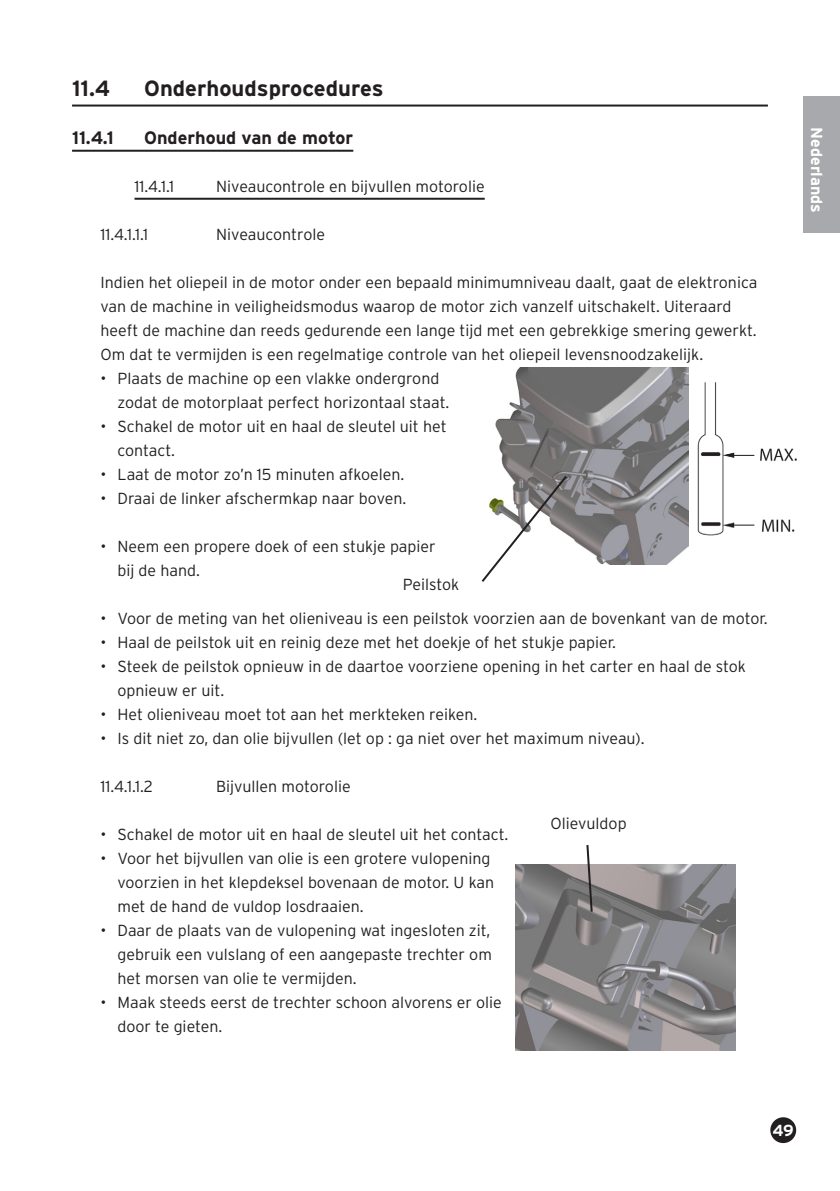
<style>
.page{position:relative;width:840px;height:1191px;background:#fff}
.page>*{position:absolute;margin:0;border:0;box-sizing:border-box;transform-origin:0 0}
.t1{font:700 22px "Interstate";color:#231f20}
.t2{font:700 18px "Interstate";color:#231f20}
.t3{font:300 16px/24px "Interstate";color:#231f20}
.t4{font:700 16px "Interstate";color:#fff}
</style>
<div class="page">
<div style="left:803px;top:96px;width:36px;height:136px;background:#a8a9ad"></div>
<div style="left:770px;top:1118px;width:24px;height:24px;background:#231f20;border-radius:50%"></div>
<div style="left:769px;top:1117px;width:26px;height:26px;border:2px solid #231f20;border-radius:50%"></div>
<img style="left:495px;top:367px;width:193px;height:198px">
<img style="left:697px;top:382px;width:100px;height:154px">
<svg style="left:481px;top:473px;width:87px;height:109px"></svg>
<img style="left:515px;top:865px;width:220px;height:185px">
<svg style="left:585px;top:845px;width:8px;height:68px"></svg>
<hr style="left:72px;top:105px;width:695px;height:2px;background:#231f20">
<hr style="left:72px;top:150px;width:281px;height:2px;background:#231f20">
<hr style="left:134px;top:198px;width:350px;height:2px;background:#231f20">
<h1 class="t1" style="left:72px;top:75px;width:39px">11.4</h1>
<h1 class="t1" style="left:144px;top:75px;width:241px">Onderhoudsprocedures</h1>
<p class="t2" style="left:72px;top:127px;width:43px">11.4.1</p>
<p class="t2" style="left:144px;top:127px;width:210px">Onderhoud van de motor</p>
<p class="t3" style="left:134px;top:174px;width:41px">11.4.1.1</p>
<p class="t3" style="left:216px;top:174px;width:270px">Niveaucontrole en bijvullen motorolie</p>
<p class="t3" style="left:100px;top:222px;width:49px">11.4.1.1.1</p>
<p class="t3" style="left:216px;top:222px;width:110px">Niveaucontrole</p>
<p class="t3" style="left:100px;top:270px;width:658px">Indien het oliepeil in de motor onder een bepaald minimumniveau daalt, gaat de elektronica van de machine in veiligheidsmodus waarop de motor zich vanzelf uitschakelt. Uiteraard heeft de machine dan reeds gedurende een lange tijd met een gebrekkige smering gewerkt.<br>Om dat te vermijden is een regelmatige controle van het oliepeil levensnoodzakelijk.</p>
<p class="t3" style="left:117px;top:366px;width:333px;text-indent:-17px">• Plaats de machine op een vlakke ondergrond zodat de motorplaat perfect horizontaal staat.</p>
<p class="t3" style="left:117px;top:414px;width:330px;text-indent:-17px">• Schakel de motor uit en haal de sleutel uit het contact.</p>
<p class="t3" style="left:100px;top:462px;width:305px">• Laat de motor zo’n 15 minuten afkoelen.</p>
<p class="t3" style="left:100px;top:486px;width:307px">• Draai de linker afschermkap naar boven.</p>
<p class="t3" style="left:117px;top:534px;width:319px;text-indent:-17px">• Neem een propere doek of een stukje papier bij de hand.</p>
<p class="t3" style="left:100px;top:606px;width:668px">• Voor de meting van het olieniveau is een peilstok voorzien aan de bovenkant van de motor.</p>
<p class="t3" style="left:100px;top:630px;width:517px">• Haal de peilstok uit en reinig deze met het doekje of het stukje papier.</p>
<p class="t3" style="left:117px;top:654px;width:629px;text-indent:-17px">• Steek de peilstok opnieuw in de daartoe voorziene opening in het carter en haal de stok opnieuw er uit.</p>
<p class="t3" style="left:100px;top:702px;width:378px">• Het olieniveau moet tot aan het merkteken reiken.</p>
<p class="t3" style="left:100px;top:726px;width:545px">• Is dit niet zo, dan olie bijvullen (let op : ga niet over het maximum niveau).</p>
<p class="t3" style="left:100px;top:774px;width:54px">11.4.1.1.2</p>
<p class="t3" style="left:216px;top:774px;width:136px">Bijvullen motorolie</p>
<p class="t3" style="left:100px;top:822px;width:409px">• Schakel de motor uit en haal de sleutel uit het contact.</p>
<p class="t3" style="left:117px;top:846px;width:378px;text-indent:-17px">• Voor het bijvullen van olie is een grotere vulopening voorzien in het klepdeksel bovenaan de motor. U kan met de hand de vuldop losdraaien.</p>
<p class="t3" style="left:117px;top:918px;width:376px;text-align:justify;text-indent:-17px">• Daar de plaats van de vulopening wat ingesloten zit, gebruik een vulslang of een aangepaste trechter om het morsen van olie te vermijden.</p>
<p class="t3" style="left:117px;top:990px;width:386px;text-indent:-17px">• Maak steeds eerst de trechter schoon alvorens er olie door te gieten.</p>
<p class="t3" style="left:403px;top:572px;width:58px">Peilstok</p>
<p class="t3" style="left:550px;top:811px;width:78px">Olievuldop</p>
<p class="t4" style="left:826px;top:127px;width:87px;rotate:90deg">Nederlands</p>
<p class="t4" style="left:772px;top:1120px;width:23px">49</p>
</div>
